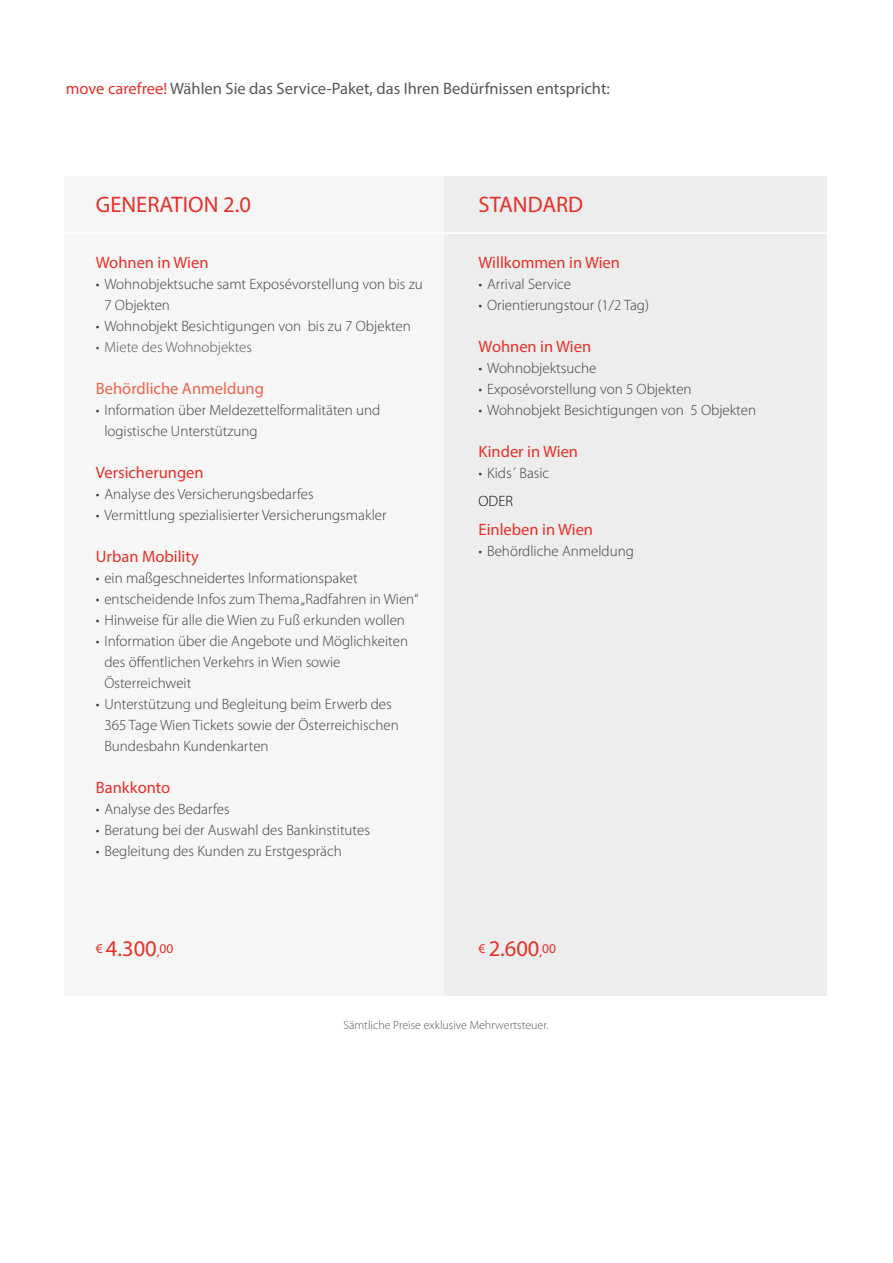
<style>
.page{position:relative;width:893px;height:1263px;background:#fff}
.page>*{position:absolute;margin:0;border:0;box-sizing:border-box;transform-origin:0 0}
.t1{font:22.5px "Myriad Pro";color:#e63029}
.t2{font:16.5px "Myriad Pro";color:#e63029}
.t3{font:16.5px "Myriad Pro";color:#575756}
.t4{font:16.5px "Myriad Pro";color:#ec634b}
.t5{font:300 15px/21px "Myriad Pro";color:#3c3c3b}
.t6{font:300 15px "Myriad Pro";color:#575756}
.t7{font:300 15px "Myriad Pro";color:#000}
.t8{font:300 12px "Myriad Pro";color:#575756}
.s1{color:#e63029}
.s2{font-size:13.5px}
</style>
<div class="page">
<div style="left:64px;top:176px;width:380px;height:820px;background:#f6f6f6"></div>
<div style="left:444px;top:176px;width:383px;height:820px;background:#ededed"></div>
<hr style="left:48px;top:232px;width:797px;height:2px;background:#fff">
<p class="t3" style="left:66px;top:78px;width:546px"><span class="s1">move carefree!</span> Wählen Sie das Service-Paket, das Ihren Bedürfnissen entspricht:</p>
<h1 class="t1" style="left:96px;top:190px;width:157px">GENERATION 2.0</h1>
<h1 class="t1" style="left:479px;top:190px;width:106px">STANDARD</h1>
<p class="t2" style="left:96px;top:252px;width:114px">Wohnen in Wien</p>
<p class="t5" style="left:104px;top:273px;width:320px;text-indent:-9px">• Wohnobjektsuche samt Exposévorstellung von bis zu<br>7 Objekten</p>
<p class="t5" style="left:96px;top:315px;width:317px">• Wohnobjekt Besichtigungen von bis zu 7 Objekten</p>
<p class="t6" style="left:96px;top:338px;width:158px">• Miete des Wohnobjektes</p>
<p class="t4" style="left:96px;top:378px;width:170px">Behördliche Anmeldung</p>
<p class="t5" style="left:104px;top:399px;width:277px;text-indent:-9px">• Information über Meldezettelformalitäten und logistische Unterstützung</p>
<p class="t2" style="left:96px;top:462px;width:109px">Versicherungen</p>
<p class="t5" style="left:96px;top:483px;width:219px">• Analyse des Versicherungsbedarfes</p>
<p class="t5" style="left:96px;top:504px;width:292px">• Vermittlung spezialisierter Versicherungsmakler</p>
<p class="t2" style="left:96px;top:546px;width:104px">Urban Mobility</p>
<p class="t5" style="left:96px;top:567px;width:263px">• ein maßgeschneidertes Informationspaket</p>
<p class="t5" style="left:96px;top:588px;width:324px">• entscheidende Infos zum Thema „Radfahren in Wien“</p>
<p class="t5" style="left:96px;top:609px;width:311px">• Hinweise für alle die Wien zu Fuß erkunden wollen</p>
<p class="t5" style="left:104px;top:630px;width:305px;text-indent:-9px">• Information über die Angebote und Möglichkeiten des öffentlichen Verkehrs in Wien sowie<br>Österreichweit</p>
<p class="t5" style="left:104px;top:693px;width:296px;text-indent:-9px">• Unterstützung und Begleitung beim Erwerb des<br>365 Tage Wien Tickets sowie der Österreichischen<br>Bundesbahn Kundenkarten</p>
<p class="t2" style="left:96px;top:777px;width:76px">Bankkonto</p>
<p class="t5" style="left:96px;top:798px;width:135px">• Analyse des Bedarfes</p>
<p class="t5" style="left:96px;top:819px;width:276px">• Beratung bei der Auswahl des Bankinstitutes</p>
<p class="t5" style="left:96px;top:840px;width:247px">• Begleitung des Kunden zu Erstgespräch</p>
<p class="t2" style="left:479px;top:252px;width:143px">Willkommen in Wien</p>
<p class="t5" style="left:479px;top:273px;width:94px">• Arrival Service</p>
<p class="t5" style="left:479px;top:294px;width:172px">• Orientierungstour (1/2 Tag)</p>
<p class="t2" style="left:479px;top:336px;width:114px">Wohnen in Wien</p>
<p class="t5" style="left:479px;top:357px;width:119px">• Wohnobjektsuche</p>
<p class="t5" style="left:479px;top:378px;width:215px">• Exposévorstellung von 5 Objekten</p>
<p class="t5" style="left:479px;top:399px;width:279px">• Wohnobjekt Besichtigungen von 5 Objekten</p>
<p class="t2" style="left:479px;top:441px;width:101px">Kinder in Wien</p>
<p class="t5" style="left:479px;top:462px;width:72px">• Kids´ Basic</p>
<p class="t7" style="left:479px;top:492px;width:36px">ODER</p>
<p class="t2" style="left:479px;top:519px;width:116px">Einleben in Wien</p>
<p class="t5" style="left:479px;top:540px;width:157px">• Behördliche Anmeldung</p>
<h1 class="t1" style="left:96px;top:934px;width:79px"><span class="s2">€</span> 4.300<span class="s2">,00</span></h1>
<h1 class="t1" style="left:479px;top:934px;width:79px"><span class="s2">€</span> 2.600<span class="s2">,00</span></h1>
<p class="t8" style="left:343px;top:1017px;width:207px">Sämtliche Preise exklusive Mehrwertsteuer.</p>
</div>
